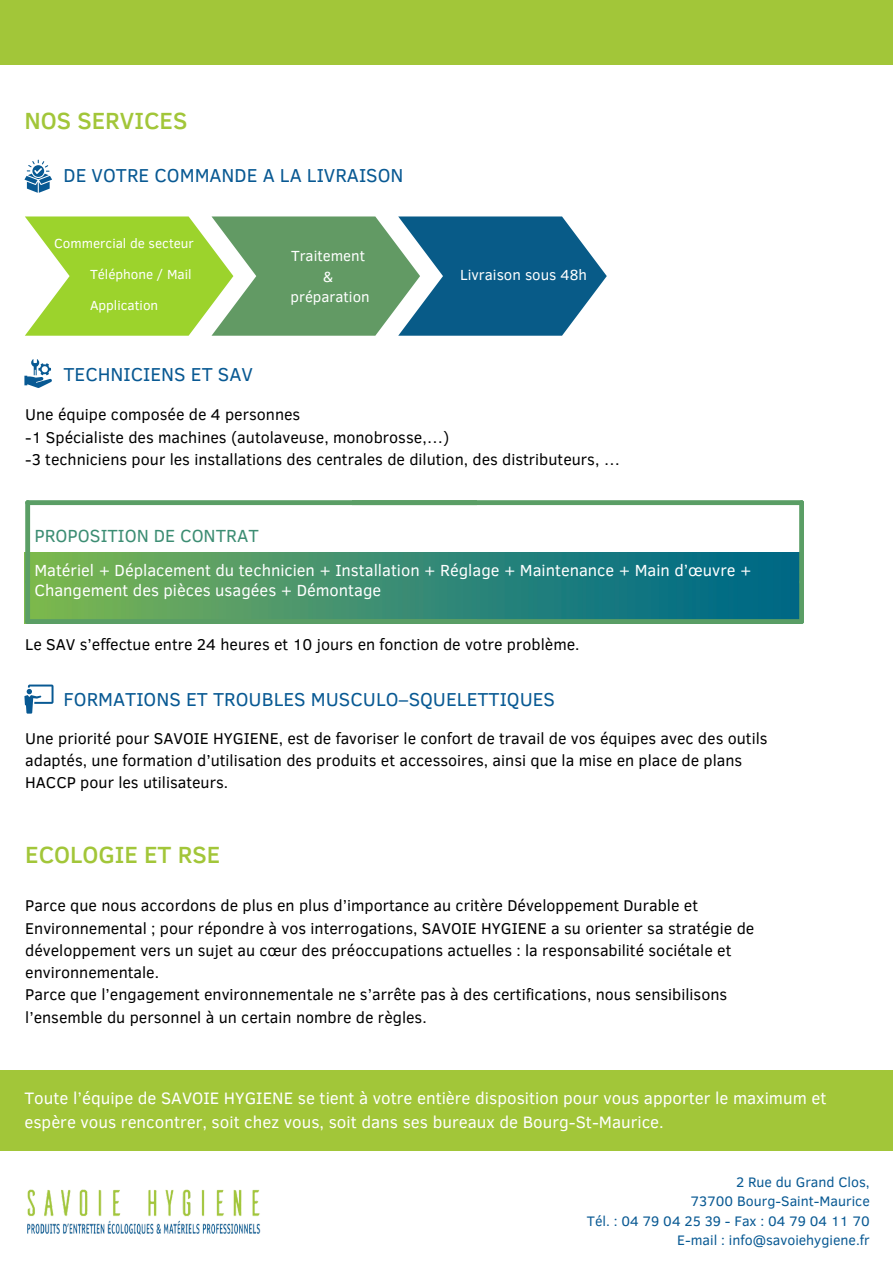
<style>
.page{position:relative;width:893px;height:1264px;background:#fff}
.page>*{position:absolute;margin:0;border:0;box-sizing:border-box;transform-origin:0 0}
.t1{font:500 24px "Clear Sans";color:#a2c639}
.t2{font:19.2px "Clear Sans";color:#085993}
.t3{font:18px "Clear Sans";color:#3c8d73}
.t4{font:16.95px/23.7px "Clear Sans";color:#fff}
.t5{font:16.5px/20px "Clear Sans";color:#fff}
.t6{font:16.05px/22.2px "Clear Sans";color:#000}
.t7{font:15px "Clear Sans";color:#fff}
.t8{font:14.1px "Clear Sans";color:#085993}
.t9{font:13.5px "Clear Sans";color:#fff}
</style>
<div class="page">
<img style="left:27px;top:1189px;width:234px;height:46px">
<div style="left:0;top:0;width:802px;height:64px;background:#a2c639"></div>
<div style="left:735px;top:0;width:157px;height:64px;background:#a2c639"></div>
<svg style="left:25px;top:216px;width:581px;height:120px;background:#72a877"></svg>
<img style="left:24px;top:552px;width:775px;height:71px">
<div style="left:661px;top:1070px;width:231px;height:80px;background:#a2c639"></div>
<div style="left:497px;top:1070px;width:236px;height:80px;background:#a2c639"></div>
<div style="left:316px;top:1070px;width:236px;height:80px;background:#a2c639"></div>
<div style="left:159px;top:1070px;width:236px;height:80px;background:#a2c639"></div>
<div style="left:0;top:1070px;width:229px;height:80px;background:#a2c639"></div>
<div style="left:25px;top:500px;width:5px;height:84px;background:#5a9e65;border-radius:2px"></div>
<div style="left:25px;top:579px;width:5px;height:45px;background:#5a9e65;border-radius:2px"></div>
<svg style="left:799px;top:500px;width:4px;height:84px"></svg>
<svg style="left:25px;top:500px;width:778px;height:5px;background:#5fa16a"></svg>
<svg style="left:799px;top:579px;width:4px;height:45px"></svg>
<div style="left:25px;top:619px;width:778px;height:5px;background:#5a9e65"></div>
<svg style="left:24px;top:684px;width:29px;height:29px"></svg>
<svg style="left:24px;top:359px;width:28px;height:29px"></svg>
<svg style="left:24px;top:160px;width:28px;height:32px"></svg>
<p class="t1" style="left:24px;top:103px;width:164px">NOS SERVICES</p>
<p class="t2" style="left:64px;top:161px;width:341px">DE VOTRE COMMANDE A LA LIVRAISON</p>
<p class="t9" style="left:54px;top:233px;width:141px">Commercial de secteur</p>
<p class="t9" style="left:90px;top:264px;width:103px">Téléphone / Mail</p>
<p class="t9" style="left:90px;top:295px;width:70px">Application</p>
<p class="t2" style="left:64px;top:360px;width:191px">TECHNICIENS ET SAV</p>
<p class="t7" style="left:291px;top:245px;width:75px">Traitement</p>
<h2 class="t7" style="left:323px;top:265px;width:12px">&amp;</h2>
<p class="t7" style="left:290px;top:286px;width:81px">préparation</p>
<h2 class="t7" style="left:460px;top:264px;width:128px">Livraison sous 48h</h2>
<p class="t6" style="left:25px;top:403px;width:596px">Une équipe composée de 4 personnes<br>-1 Spécialiste des machines (autolaveuse, monobrosse,…)<br>-3 techniciens pour les installations des centrales de dilution, des distributeurs, …</p>
<h3 class="t3" style="left:34px;top:522px;width:226px">PROPOSITION DE CONTRAT</h3>
<h2 class="t5" style="left:34px;top:559px;width:718px">Matériel + Déplacement du technicien + Installation + Réglage + Maintenance + Main d’œuvre +<br>Changement des pièces usagées + Démontage</h2>
<p class="t6" style="left:25px;top:632px;width:556px">Le SAV s’effectue entre 24 heures et 10 jours en fonction de votre problème.</p>
<p class="t2" style="left:64px;top:685px;width:493px">FORMATIONS ET TROUBLES MUSCULO–SQUELETTIQUES</p>
<p class="t6" style="left:25px;top:726px;width:743px">Une priorité pour SAVOIE HYGIENE, est de favoriser le confort de travail de vos équipes avec des outils adaptés, une formation d’utilisation des produits et accessoires, ainsi que la mise en place de plans<br>HACCP pour les utilisateurs.</p>
<h1 class="t1" style="left:25px;top:836px;width:197px">ECOLOGIE ET RSE</h1>
<p class="t6" style="left:25px;top:893px;width:730px">Parce que nous accordons de plus en plus d’importance au critère Développement Durable et Environnemental ; pour répondre à vos interrogations, SAVOIE HYGIENE a su orienter sa stratégie de développement vers un sujet au cœur des préoccupations actuelles : la responsabilité sociétale et environnementale.<br>Parce que l’engagement environnementale ne s’arrête pas à des certifications, nous sensibilisons l’ensemble du personnel à un certain nombre de règles.</p>
<h1 class="t4" style="left:24px;top:1085px;width:803px">Toute l’équipe de SAVOIE HYGIENE se tient à votre entière disposition pour vous apporter le maximum et espère vous rencontrer, soit chez vous, soit dans ses bureaux de Bourg-St-Maurice.</h1>
<h2 class="t8" style="left:736px;top:1172px;width:135px">2 Rue du Grand Clos,</h2>
<p class="t8" style="left:690px;top:1191px;width:181px">73700 Bourg-Saint-Maurice</p>
<p class="t8" style="left:587px;top:1210px;width:284px">Tél.:0479042539-Fax:0479041170</p>
<p class="t8" style="left:677px;top:1229px;width:194px">E-mail : info@savoiehygiene.fr</p>
</div>
